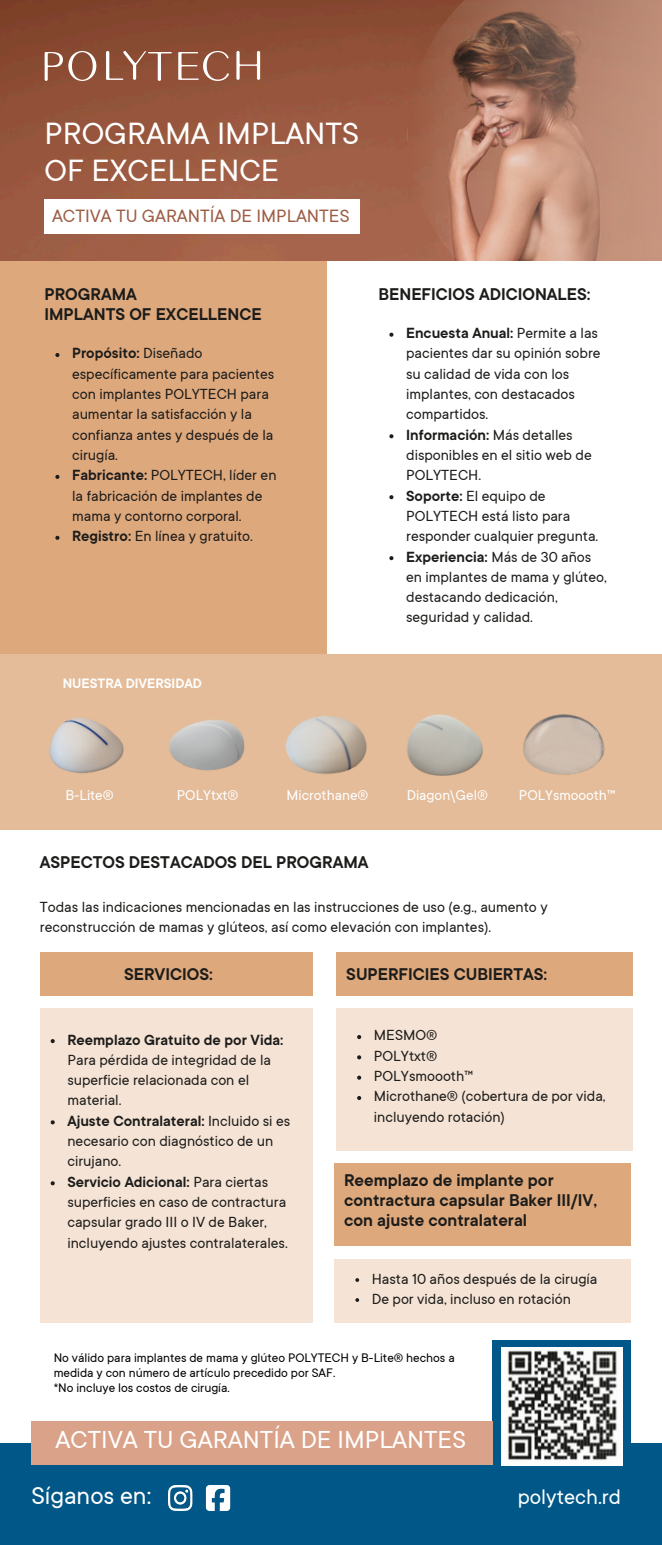
<style>
.page{position:relative;width:662px;height:1545px;background:#015888}
.page>*{position:absolute;margin:0;border:0;box-sizing:border-box;transform-origin:0 0}
.t1{font:34.25px/37.5px "TT Commons";color:#fff}
.t2{font:27.25px "TT Commons";color:#fff}
.t3{font:23.25px "TT Commons";color:#fff}
.t4{font:19.75px "TT Commons";color:#9d5d44}
.t5{font:600 18.75px/20px "TT Commons";color:#1c1c1a}
.t6{font:16.25px/20.2px "TT Commons";color:#1c1c1a}
.t7{font:15.75px "TT Commons";color:#fff}
.t8{font:600 15px "TT Commons";color:#fff}
.t9{font:13.75px/15px "TT Commons";color:#000}
.s1{font-weight:600}
</style>
<div class="page">
<div style="left:0;top:784px;width:662px;height:659px;background:#fff"></div>
<img style="left:0;top:0;width:408px;height:261px">
<svg style="left:45px;top:51px;width:51px;height:30px;background:#a57562"></svg>
<svg style="left:106px;top:51px;width:66px;height:30px;background:#a16d59"></svg>
<svg style="left:178px;top:51px;width:51px;height:30px;background:#a5725e"></svg>
<svg style="left:236px;top:51px;width:24px;height:29px"></svg>
<svg style="left:408px;top:0;width:254px;height:261px;background:#b07d68"></svg>
<div style="left:317px;top:261px;width:345px;height:397px;background:#fff"></div>
<div style="left:0;top:261px;width:326px;height:397px;background:#dea87d"></div>
<div style="left:0;top:654px;width:662px;height:175px;background:#e4bc99"></div>
<img style="left:49px;top:717px;width:75px;height:57px">
<img style="left:169px;top:719px;width:76px;height:52px">
<img style="left:285px;top:716px;width:82px;height:58px">
<img style="left:523px;top:714px;width:82px;height:61px">
<img style="left:407px;top:714px;width:75px;height:62px">
<div style="left:40px;top:952px;width:272px;height:44px;background:#dea87d"></div>
<div style="left:336px;top:952px;width:297px;height:44px;background:#dea87d"></div>
<div style="left:334px;top:1163px;width:297px;height:83px;background:#dea87d"></div>
<div style="left:40px;top:1008px;width:272px;height:314px;background:#f5e3d5"></div>
<div style="left:336px;top:1008px;width:297px;height:142px;background:#f5e3d5"></div>
<div style="left:334px;top:1259px;width:297px;height:64px;background:#f5e3d5"></div>
<div style="left:492px;top:1340px;width:139px;height:139px;background:#015888"></div>
<img style="left:502px;top:1347px;width:120px;height:118px">
<img style="left:169px;top:1486px;width:62px;height:24px">
<div style="left:31px;top:1421px;width:461px;height:43px;background:#daa289"></div>
<div style="left:45px;top:199px;width:315px;height:34px;background:#fff"></div>
<svg style="left:389px;top:333px;width:4px;height:4px"></svg>
<svg style="left:389px;top:434px;width:4px;height:4px"></svg>
<svg style="left:389px;top:495px;width:4px;height:4px"></svg>
<svg style="left:389px;top:556px;width:4px;height:4px"></svg>
<svg style="left:55px;top:353px;width:4px;height:4px"></svg>
<svg style="left:55px;top:475px;width:4px;height:4px"></svg>
<svg style="left:55px;top:536px;width:4px;height:4px"></svg>
<svg style="left:51px;top:1039px;width:4px;height:4px"></svg>
<svg style="left:51px;top:1120px;width:4px;height:4px"></svg>
<svg style="left:51px;top:1181px;width:4px;height:4px"></svg>
<svg style="left:357px;top:1035px;width:4px;height:4px"></svg>
<svg style="left:357px;top:1055px;width:4px;height:4px"></svg>
<svg style="left:357px;top:1076px;width:4px;height:4px"></svg>
<svg style="left:357px;top:1096px;width:4px;height:4px"></svg>
<svg style="left:355px;top:1278px;width:4px;height:4px"></svg>
<svg style="left:355px;top:1298px;width:4px;height:4px"></svg>
<p class="t1" style="left:45px;top:118px;width:316px">PROGRAMA IMPLANTS<br>OF EXCELLENCE</p>
<p class="t4" style="left:52px;top:208px;width:299px">ACTIVA TU GARANTÍA DE IMPLANTES</p>
<p class="t5" style="left:45px;top:286px;width:219px">PROGRAMA<br>IMPLANTS OF EXCELLENCE</p>
<p class="t6" style="left:72px;top:345px;width:203px"><span class="s1">Propósito:</span> Diseñado específicamente para pacientes con implantes POLYTECH para aumentar la satisfacción y la confianza antes y después de la cirugía.</p>
<p class="t6" style="left:72px;top:467px;width:206px"><span class="s1">Fabricante:</span> POLYTECH, líder en la fabricación de implantes de mama y contorno corporal.</p>
<p class="t6" style="left:72px;top:528px;width:182px"><span class="s1">Registro:</span> En línea y gratuito.</p>
<h5 class="t8" style="left:63px;top:677px;width:141px">NUESTRA DIVERSIDAD</h5>
<p class="t5" style="left:378px;top:286px;width:213px">BENEFICIOS ADICIONALES:</p>
<p class="t6" style="left:406px;top:325px;width:196px"><span class="s1">Encuesta Anual:</span> Permite a las pacientes dar su opinión sobre su calidad de vida con los implantes, con destacados compartidos.</p>
<p class="t6" style="left:406px;top:426px;width:187px"><span class="s1">Información:</span> Más detalles disponibles en el sitio web de<br>POLYTECH.</p>
<p class="t6" style="left:406px;top:487px;width:194px"><span class="s1">Soporte:</span> El equipo de<br>POLYTECH está listo para responder cualquier pregunta.</p>
<p class="t6" style="left:406px;top:548px;width:202px"><span class="s1">Experiencia:</span> Más de 30 años en implantes de mama y glúteo, destacando dedicación, seguridad y calidad.</p>
<p class="t7" style="left:65px;top:789px;width:50px">B-Lite®</p>
<h5 class="t7" style="left:177px;top:789px;width:63px">POLYtxt®</h5>
<p class="t7" style="left:286px;top:789px;width:83px">Microthane®</p>
<p class="t7" style="left:407px;top:789px;width:83px">Diagon\Gel®</p>
<p class="t7" style="left:519px;top:789px;width:98px">POLYsmoooth™</p>
<p class="t5" style="left:40px;top:855px;width:330px">ASPECTOS DESTACADOS DEL PROGRAMA</p>
<p class="t6" style="left:40px;top:898px;width:509px">Todas las indicaciones mencionadas en las instrucciones de uso (e.g., aumento y reconstrucción de mamas y glúteos, así como elevación con implantes).</p>
<h5 class="t5" style="left:124px;top:966px;width:90px">SERVICIOS:</h5>
<p class="t6" style="left:67px;top:1031px;width:217px"><span class="s1">Reemplazo Gratuito de por Vida:<br></span>Para pérdida de integridad de la superficie relacionada con el material.</p>
<h5 class="t6" style="left:67px;top:1112px;width:224px"><span class="s1">Ajuste Contralateral:</span> Incluido si es necesario con diagnóstico de un cirujano.</h5>
<p class="t6" style="left:67px;top:1173px;width:222px"><span class="s1">Servicio Adicional:</span> Para ciertas superficies en caso de contractura capsular grado III o IV de Baker, incluyendo ajustes contralaterales.</p>
<p class="t5" style="left:346px;top:966px;width:203px">SUPERFICIES CUBIERTAS:</p>
<p class="t6" style="left:374px;top:1027px;width:65px">MESMO®</p>
<h5 class="t6" style="left:374px;top:1047px;width:65px">POLYtxt®</h5>
<p class="t6" style="left:374px;top:1068px;width:101px">POLYsmoooth™</p>
<p class="t6" style="left:374px;top:1088px;width:233px">Microthane® (cobertura de por vida, incluyendo rotación)</p>
<p class="t5" style="left:344px;top:1172px;width:254px">Reemplazo de implante por contractura capsular Baker III/IV, con ajuste contralateral</p>
<p class="t6" style="left:372px;top:1271px;width:227px">Hasta 10 años después de la cirugía<br>De por vida, incluso en rotación</p>
<p class="t9" style="left:54px;top:1352px;width:402px">No válido para implantes de mama y glúteo POLYTECH y B-Lite® hechos a medida y con número de artículo precedido por SAF.</p>
<p class="t9" style="left:54px;top:1382px;width:178px">*No incluye los costos de cirugía.</p>
<p class="t2" style="left:56px;top:1429px;width:412px">ACTIVA TU GARANTÍA DE IMPLANTES</p>
<p class="t2" style="left:31px;top:1485px;width:121px">Síganos en:</p>
<p class="t3" style="left:518px;top:1488px;width:105px">polytech.rd</p>
</div>
